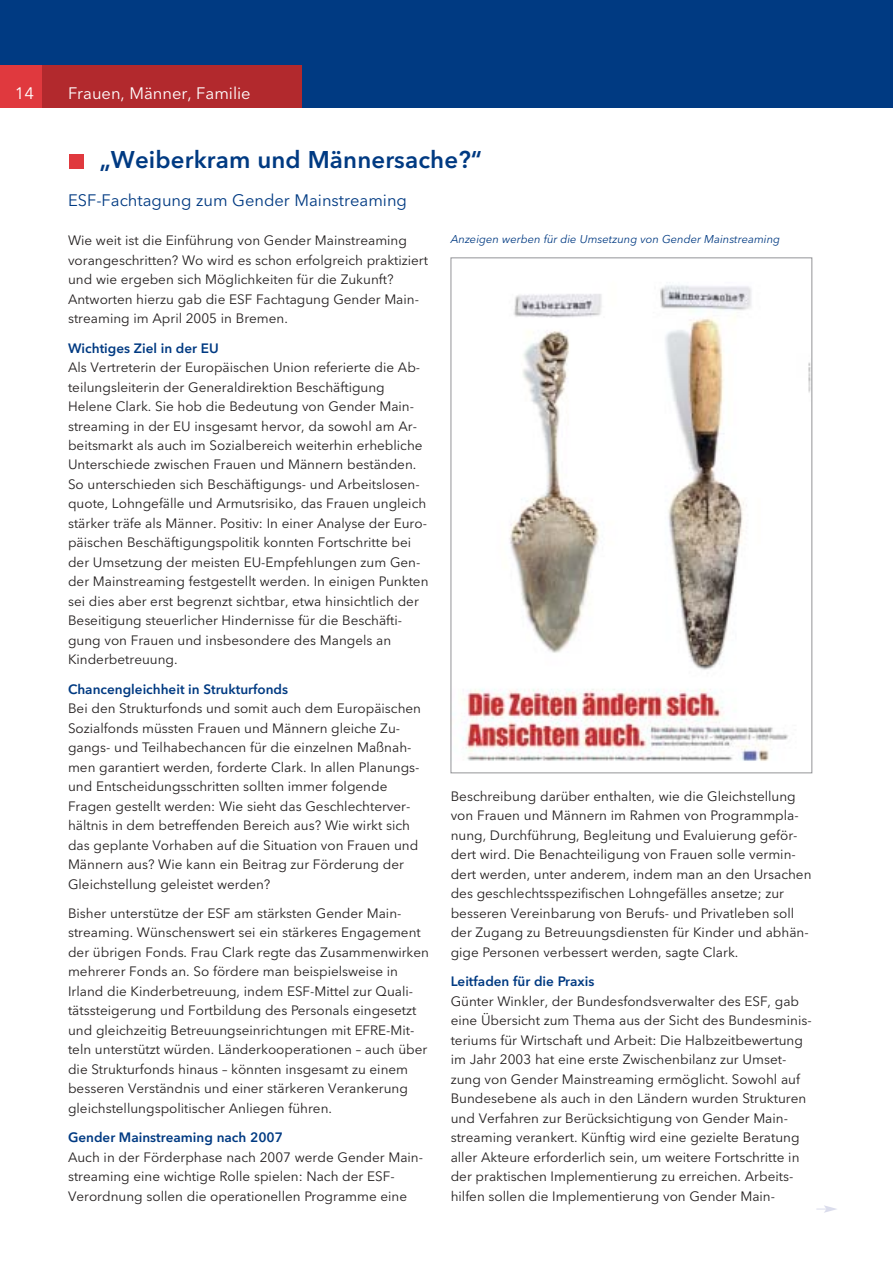
<style>
.page{position:relative;width:894px;height:1263px;background:#fff}
.page>*{position:absolute;margin:0;border:0;box-sizing:border-box;transform-origin:0 0}
.t1{font:600 24px "Avenir Next LT Pro";letter-spacing:.005em;color:#003a82}
.t2{font:16.5px "Avenir Next LT Pro";color:#003a82}
.t3{font:16.5px "Avenir Next LT Pro";color:#fff}
.t4{font:13.5px/19.5px "Avenir Next LT Pro";color:#231f1f}
.t5{font:600 13.5px "Avenir Next LT Pro";color:#003a82}
.t6{font:italic 11.25px "Avenir Next LT Pro";color:#003a82}
</style>
<div class="page">
<div style="left:0;top:0;width:893px;height:108px;background:#003a82"></div>
<div style="left:0;top:65px;width:43px;height:43px;background:#e0393e"></div>
<div style="left:43px;top:65px;width:259px;height:43px;background:#b2292d"></div>
<img style="left:461px;top:285px;width:349px;height:476px">
<div style="left:70px;top:154px;width:14px;height:14px;background:#e0393e"></div>
<svg style="left:816px;top:1205px;width:21px;height:8px"></svg>
<p class="t3" style="left:15px;top:87px;width:21px">14</p>
<p class="t3" style="left:68px;top:87px;width:184px">Frauen, Männer, Familie</p>
<h1 class="t1" style="left:100px;top:151px;width:384px">„Weiberkram und Männersache?“</h1>
<p class="t2" style="left:68px;top:194px;width:341px">ESF-Fachtagung zum Gender Mainstreaming</p>
<p class="t4" style="left:68px;top:232px;width:362px">Wie weit ist die Einführung von Gender Mainstreaming vorangeschritten? Wo wird es schon erfolgreich praktiziert und wie ergeben sich Möglichkeiten für die Zukunft?<br>Antworten hierzu gab die ESF Fachtagung Gender Main&shy;streaming im April 2005 in Bremen.</p>
<p class="t5" style="left:68px;top:343px;width:152px">Wichtiges Ziel in der EU</p>
<p class="t4" style="left:68px;top:359px;width:362px">Als Vertreterin der Europäischen Union referierte die Ab&shy;teilungsleiterin der Generaldirektion Beschäftigung Helene Clark. Sie hob die Bedeutung von Gender Main&shy;streaming in der EU insgesamt hervor, da sowohl am Ar&shy;beitsmarkt als auch im Sozialbereich weiterhin erhebliche Unterschiede zwischen Frauen und Männern beständen.<br>So unterschieden sich Beschäftigungs- und Arbeitslosen&shy;quote, Lohngefälle und Armutsrisiko, das Frauen ungleich stärker träfe als Männer. Positiv: In einer Analyse der Euro&shy;päischen Beschäftigungspolitik konnten Fortschritte bei der Umsetzung der meisten EU-Empfehlungen zum Gen&shy;der Mainstreaming festgestellt werden. In einigen Punkten sei dies aber erst begrenzt sichtbar, etwa hinsichtlich der Beseitigung steuerlicher Hindernisse für die Beschäfti&shy;gung von Frauen und insbesondere des Mangels an Kinderbetreuung.</p>
<p class="t5" style="left:68px;top:684px;width:222px">Chancengleichheit in Strukturfonds</p>
<p class="t4" style="left:68px;top:700px;width:355px">Bei den Strukturfonds und somit auch dem Europäischen Sozialfonds müssten Frauen und Männern gleiche Zu&shy;gangs- und Teilhabechancen für die einzelnen Maßnah&shy;men garantiert werden, forderte Clark. In allen Planungs&shy;und Entscheidungsschritten sollten immer folgende Fragen gestellt werden: Wie sieht das Geschlechterver&shy;hältnis in dem betreffenden Bereich aus? Wie wirkt sich das geplante Vorhaben auf die Situation von Frauen und Männern aus? Wie kann ein Beitrag zur Förderung der Gleichstellung geleistet werden?</p>
<p class="t4" style="left:68px;top:905px;width:363px">Bisher unterstütze der ESF am stärksten Gender Main&shy;streaming. Wünschenswert sei ein stärkeres Engagement der übrigen Fonds. Frau Clark regte das Zusammenwirken mehrerer Fonds an. So fördere man beispielsweise in Irland die Kinderbetreuung, indem ESF-Mittel zur Quali&shy;tätssteigerung und Fortbildung des Personals eingesetzt und gleichzeitig Betreuungseinrichtungen mit EFRE-Mit&shy;teln unterstützt würden. Länderkooperationen – auch über die Strukturfonds hinaus – könnten insgesamt zu einem besseren Verständnis und einer stärkeren Verankerung gleichstellungspolitischer Anliegen führen.</p>
<p class="t5" style="left:68px;top:1132px;width:217px">Gender Mainstreaming nach 2007</p>
<p class="t4" style="left:68px;top:1148px;width:357px">Auch in der Förderphase nach 2007 werde Gender Main&shy;streaming eine wichtige Rolle spielen: Nach der ESF-<br>Verordnung sollen die operationellen Programme eine</p>
<p class="t6" style="left:451px;top:234px;width:331px">Anzeigen werben für die Umsetzung von Gender Mainstreaming</p>
<p class="t4" style="left:451px;top:788px;width:362px">Beschreibung darüber enthalten, wie die Gleichstellung von Frauen und Männern im Rahmen von Programmpla&shy;nung, Durchführung, Begleitung und Evaluierung geför&shy;dert wird. Die Benachteiligung von Frauen solle vermin&shy;dert werden, unter anderem, indem man an den Ursachen des geschlechtsspezifischen Lohngefälles ansetze; zur besseren Vereinbarung von Berufs- und Privatleben soll der Zugang zu Betreuungsdiensten für Kinder und abhän&shy;gige Personen verbessert werden, sagte Clark.</p>
<p class="t5" style="left:451px;top:976px;width:145px">Leitfaden für die Praxis</p>
<p class="t4" style="left:451px;top:993px;width:363px">Günter Winkler, der Bundesfondsverwalter des ESF, gab eine Übersicht zum Thema aus der Sicht des Bundesminis&shy;teriums für Wirtschaft und Arbeit: Die Halbzeitbewertung im Jahr 2003 hat eine erste Zwischenbilanz zur Umset&shy;zung von Gender Mainstreaming ermöglicht. Sowohl auf Bundesebene als auch in den Ländern wurden Strukturen und Verfahren zur Berücksichtigung von Gender Main&shy;streaming verankert. Künftig wird eine gezielte Beratung aller Akteure erforderlich sein, um weitere Fortschritte in der praktischen Implementierung zu erreichen. Arbeits&shy;hilfen sollen die Implementierung von Gender Main-</p>
</div>
